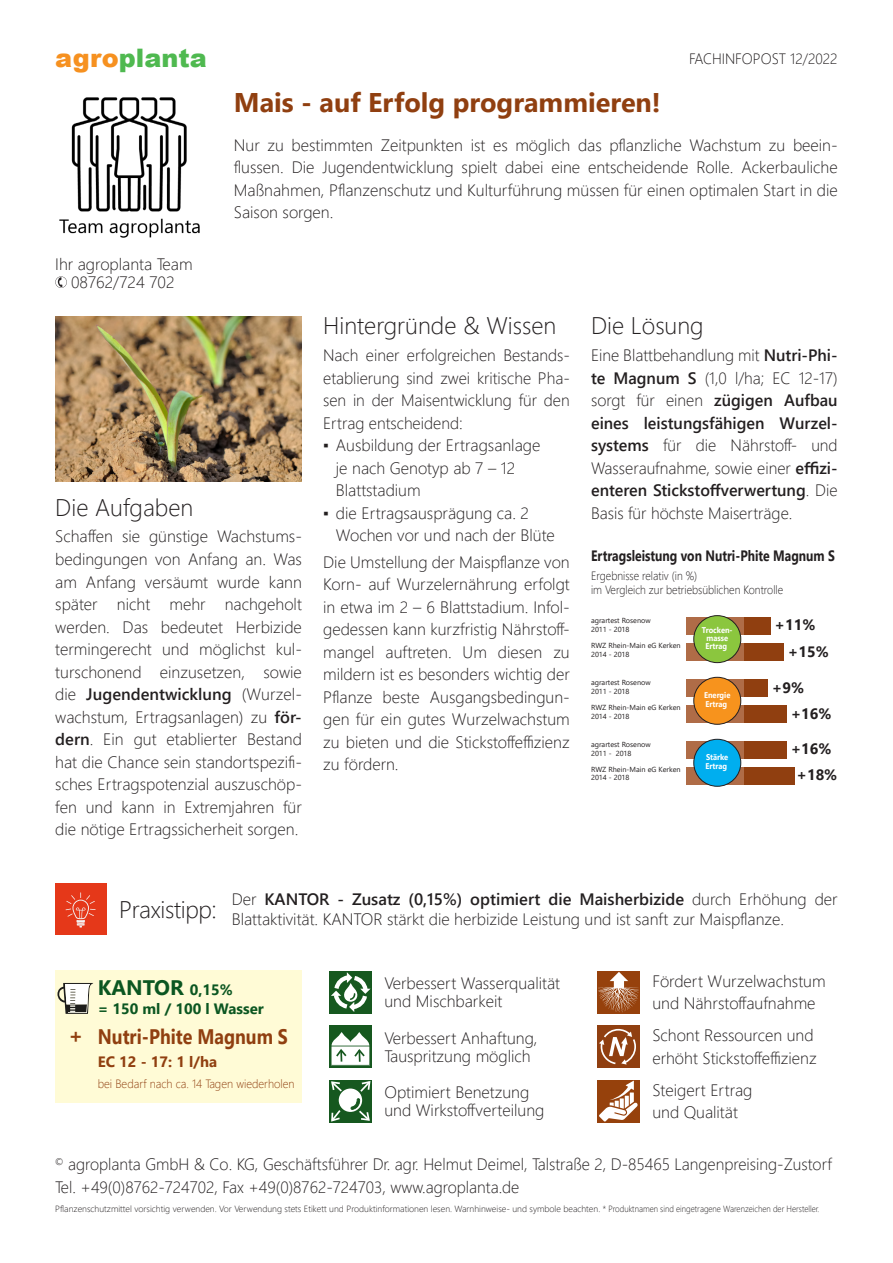
<style>
.page{position:relative;width:893px;height:1263px;background:#fff}
.page>*{position:absolute;margin:0;border:0;box-sizing:border-box;transform-origin:0 0}
.t1{font:700 27px "Segoe UI";color:#903f10}
.t2{font:900 25.5px "Arial";color:#4fb950}
.t3{font:300 24px "Segoe UI";color:#231f20}
.t4{font:700 21px "Segoe UI";color:#903f10}
.t5{font:700 21px "Segoe UI";color:#0b5621}
.t6{font:300 16.5px/22.5px "Segoe UI";color:#231f20}
.t7{font:700 15px "Segoe UI";color:#231f20;scale:.81 1}
.t8{font:700 15px/26.1px "Segoe UI";color:#231f20}
.t9{font:300 15px "Segoe UI";color:#231f20;scale:.96 1}
.t10{font:700 15px "Segoe UI";color:#0b5621}
.t11{font:700 15px "Segoe UI";color:#903f10}
.t12{font:300 12px/14.4px "Segoe UI";color:#231f20;scale:.9 1}
.t13{font:300 12px "Segoe UI";color:#903f10;scale:.95 1}
.t14{font:300 9px "Segoe UI";color:#231f20}
.t15{font:700 8.4px/8.4px "Segoe UI";color:#fff;scale:.9 1}
.t16{font:7.35px/8.7px "Segoe UI";color:#231f20}
.s1{color:#f69120}
.s2{font-weight:600}
.s3{font-weight:700}
.s4{font-size:15px}
</style>
<div class="page">
<img style="left:59px;top:97px;width:141px;height:141px">
<svg style="left:55px;top:276px;width:12px;height:12px"></svg>
<div style="left:597px;top:971px;width:43px;height:42px;background:#96410c"></div>
<svg style="left:598px;top:972px;width:41px;height:40px"></svg>
<div style="left:597px;top:1025px;width:43px;height:43px;background:#903f10"></div>
<svg style="left:599px;top:1028px;width:37px;height:37px"></svg>
<div style="left:597px;top:1080px;width:43px;height:42px;background:#96410c"></div>
<svg style="left:599px;top:1080px;width:39px;height:42px"></svg>
<div style="left:329px;top:971px;width:43px;height:42px;background:#16581f"></div>
<svg style="left:331px;top:972px;width:40px;height:40px"></svg>
<div style="left:329px;top:1025px;width:43px;height:43px;background:#16581f"></div>
<svg style="left:331px;top:1032px;width:39px;height:34px"></svg>
<div style="left:329px;top:1080px;width:43px;height:42px;background:#16581f"></div>
<svg style="left:331px;top:1081px;width:11px;height:12px"></svg>
<svg style="left:331px;top:1110px;width:10px;height:12px"></svg>
<div style="left:339px;top:1088px;width:23px;height:24px;background:#fff;border-radius:50%"></div>
<svg style="left:351px;top:1081px;width:20px;height:40px"></svg>
<div style="left:55px;top:971px;width:247px;height:132px;background:#fffbd6"></div>
<svg style="left:57px;top:983px;width:36px;height:31px"></svg>
<div style="left:744px;top:617px;width:26px;height:17px;background:#903f10"></div>
<div style="left:687px;top:617px;width:57px;height:17px;background:#af6c47"></div>
<div style="left:744px;top:644px;width:40px;height:17px;background:#903f10"></div>
<div style="left:687px;top:644px;width:57px;height:17px;background:#af6c47"></div>
<div style="left:744px;top:679px;width:24px;height:17px;background:#903f10"></div>
<div style="left:687px;top:679px;width:57px;height:17px;background:#af6c47"></div>
<div style="left:744px;top:705px;width:42px;height:17px;background:#903f10"></div>
<div style="left:687px;top:705px;width:57px;height:17px;background:#af6c47"></div>
<div style="left:744px;top:741px;width:42px;height:17px;background:#903f10"></div>
<div style="left:687px;top:741px;width:57px;height:17px;background:#af6c47"></div>
<div style="left:744px;top:767px;width:51px;height:17px;background:#903f10"></div>
<div style="left:687px;top:767px;width:57px;height:17px;background:#af6c47"></div>
<div style="left:694px;top:616px;width:47px;height:47px;background:#8bc63e;border-radius:50%"></div>
<div style="left:694px;top:615px;width:47px;height:48px;border:1px solid #231f20;border-radius:50%"></div>
<div style="left:694px;top:677px;width:47px;height:47px;background:#f7931d;border-radius:50%"></div>
<div style="left:694px;top:677px;width:47px;height:47px;border:1px solid #231f20;border-radius:50%"></div>
<div style="left:694px;top:739px;width:47px;height:47px;background:#00aeef;border-radius:50%"></div>
<div style="left:694px;top:739px;width:47px;height:47px;border:1px solid #231f20;border-radius:50%"></div>
<img style="left:55px;top:317px;width:247px;height:164px">
<div style="left:55px;top:884px;width:51px;height:51px;background:#e53819"></div>
<svg style="left:66px;top:892px;width:30px;height:35px"></svg>
<h2 class="t2" style="left:55px;top:39px;width:153px"><span class="s1">agro</span>planta</h2>
<p class="t9" style="left:689px;top:45px;width:156px">FACHINFOPOST 12/2022</p>
<h1 class="t1" style="left:234px;top:77px;width:428px">Mais - auf Erfolg programmieren!</h1>
<p class="t6" style="left:234px;top:132px;width:605px;text-align:justify">Nur zu bestimmten Zeitpunkten ist es möglich das pflanzliche Wachstum zu beein&shy;flussen. Die Jugendentwicklung spielt dabei eine entscheidende Rolle. Ackerbauliche Maßnahmen, Pflanzenschutz und Kulturführung müssen für einen optimalen Start in die Saison sorgen.</p>
<p class="t6" style="left:55px;top:253px;width:139px;line-height:18px;text-align:center">Ihr agroplanta Team<br>08762/724 702</p>
<h3 class="t3" style="left:55px;top:485px;width:140px">Die Aufgaben</h3>
<p class="t6" style="left:55px;top:524px;width:248px;text-align:justify">Schaffen sie günstige Wachstums&shy;bedingungen von Anfang an. Was am Anfang versäumt wurde kann später nicht mehr nachgeholt werden. Das bedeutet Herbizide termingerecht und möglichst kul&shy;turschonend einzusetzen, sowie die <span class="s2">Jugendentwicklung</span> (Wurzel&shy;wachstum, Ertragsanlagen) zu <span class="s2">för&shy;dern</span>. Ein gut etablierter Bestand hat die Chance sein standortspezifi&shy;sches Ertragspotenzial auszuschöp&shy;fen und kann in Extremjahren für die nötige Ertragssicherheit sorgen.</p>
<h3 class="t3" style="left:323px;top:303px;width:235px">Hintergründe &amp; Wissen</h3>
<p class="t6" style="left:323px;top:342px;width:248px;text-align:justify">Nach einer erfolgreichen Bestands&shy;etablierung sind zwei kritische Pha&shy;sen in der Maisentwicklung für den Ertrag entscheidend:</p>
<p class="t6" style="left:336px;top:432px;width:206px;text-indent:-13px"><span class="s3">▪</span> Ausbildung der Ertragsanlage je nach Genotyp ab 7 – 12<br>Blattstadium</p>
<p class="t6" style="left:336px;top:500px;width:220px;text-indent:-13px"><span class="s3">▪</span> die Ertragsausprägung ca. 2<br>Wochen vor und nach der Blüte</p>
<p class="t6" style="left:323px;top:549px;width:248px;text-align:justify">Die Umstellung der Maispflanze von Korn- auf Wurzelernährung erfolgt in etwa im 2 – 6 Blattstadium. Infol&shy;gedessen kann kurzfristig Nährstoff&shy;mangel auftreten. Um diesen zu mildern ist es besonders wichtig der Pflanze beste Ausgangsbedingun&shy;gen für ein gutes Wurzelwachstum zu bieten und die Stickstoffeffizienz zu fördern.</p>
<h3 class="t3" style="left:591px;top:303px;width:114px">Die Lösung</h3>
<p class="t6" style="left:591px;top:342px;width:248px;text-align:justify">Eine Blattbehandlung mit <span class="s2">Nutri-Phi&shy;te Magnum S</span> (1,0 l/ha; EC 12-17) sorgt für einen <span class="s2">zügigen Aufbau eines leistungsfähigen Wurzel&shy;systems</span> für die Nährstoff- und Wasseraufnahme, sowie einer <span class="s2">effizi&shy;enteren Stickstoffverwertung</span>. Die Basis für höchste Maiserträge.</p>
<p class="t7" style="left:591px;top:541px;width:302px">Ertragsleistung von Nutri-Phite Magnum S</p>
<p class="t12" style="left:591px;top:567px;width:215px">Ergebnisse relativ (in %)<br>im Vergleich zur betriebsüblichen Kontrolle</p>
<p class="t16" style="left:591px;top:615px;width:61px">agrartest Rosenow<br>2011 - 2018</p>
<p class="t16" style="left:591px;top:640px;width:91px">RWZ Rhein-Main eG Kerken<br>2014 - 2018</p>
<p class="t16" style="left:591px;top:677px;width:61px">agrartest Rosenow<br>2011 - 2018</p>
<p class="t16" style="left:591px;top:702px;width:91px">RWZ Rhein-Main eG Kerken<br>2014 - 2018</p>
<p class="t16" style="left:591px;top:739px;width:61px">agrartest Rosenow<br>2011 - 2018</p>
<p class="t16" style="left:591px;top:764px;width:91px">RWZ Rhein-Main eG Kerken<br>2014 - 2018</p>
<p class="t8" style="left:775px;top:611px;width:42px">+11%</p>
<p class="t15" style="left:702px;top:625px;width:36px;text-align:center">Trocken&shy;masse<br>Ertrag</p>
<p class="t8" style="left:788px;top:637px;width:42px">+15%</p>
<p class="t8" style="left:791px;top:673px;width:42px;text-indent:-19px">+9% +16%</p>
<p class="t8" style="left:791px;top:735px;width:48px;text-align:center">+16% +18%</p>
<p class="t15" style="left:704px;top:690px;width:31px">Energie<br>Ertrag</p>
<p class="t15" style="left:705px;top:752px;width:27px">Stärke<br>Ertrag</p>
<h3 class="t3" style="left:119px;top:887px;width:99px">Praxistipp:</h3>
<p class="t6" style="left:232px;top:888px;width:607px;line-height:19.5px">Der <span class="s2">KANTOR - Zusatz (0,15%) optimiert die Maisherbizide</span> durch Erhöhung der<br>Blattaktivität. KANTOR stärkt die herbizide Leistung und ist sanft zur Maispflanze.</p>
<p class="t5" style="left:98px;top:967px;width:136px">KANTOR <span class="s4">0,15%</span></p>
<p class="t10" style="left:98px;top:994px;width:167px">= 150 ml / 100 l Wasser</p>
<p class="t4" style="left:68px;top:1017px;width:221px">+ Nutri-Phite Magnum S</p>
<p class="t11" style="left:98px;top:1047px;width:121px">EC 12 - 17: 1 l/ha</p>
<p class="t13" style="left:98px;top:1072px;width:209px">bei Bedarf nach ca. 14 Tagen wiederholen</p>
<p class="t6" style="left:384px;top:972px;width:177px;line-height:18px">Verbessert Wasserqualität und Mischbarkeit</p>
<p class="t6" style="left:384px;top:1027px;width:155px;line-height:18px">Verbessert Anhaftung,<br>Tauspritzung möglich</p>
<p class="t6" style="left:384px;top:1082px;width:161px;line-height:18px">Optimiert Benetzung und Wirkstoffverteilung</p>
<p class="t6" style="left:652px;top:968px;width:175px">Fördert Wurzelwachstum und Nährstoffaufnahme</p>
<p class="t6" style="left:652px;top:1023px;width:166px">Schont Ressourcen und erhöht Stickstoffeffizienz</p>
<p class="t6" style="left:652px;top:1077px;width:102px">Steigert Ertrag und Qualität</p>
<p class="t6" style="left:55px;top:1151px;width:778px"><sup>©</sup> agroplanta GmbH &amp; Co. KG, Geschäftsführer Dr. agr. Helmut Deimel, Talstraße 2, D-85465 Langenpreising-Zustorf<br>Tel. +49(0)8762-724702, Fax +49(0)8762-724703, www.agroplanta.de</p>
<p class="t14" style="left:55px;top:1200px;width:766px">Pflanzenschutzmittel vorsichtig verwenden. Vor Verwendung stets Etikett und Produktinformationen lesen. Warnhinweise- und symbole beachten. * Produktnamen sind eingetragene Warenzeichen der Hersteller.</p>
</div>
